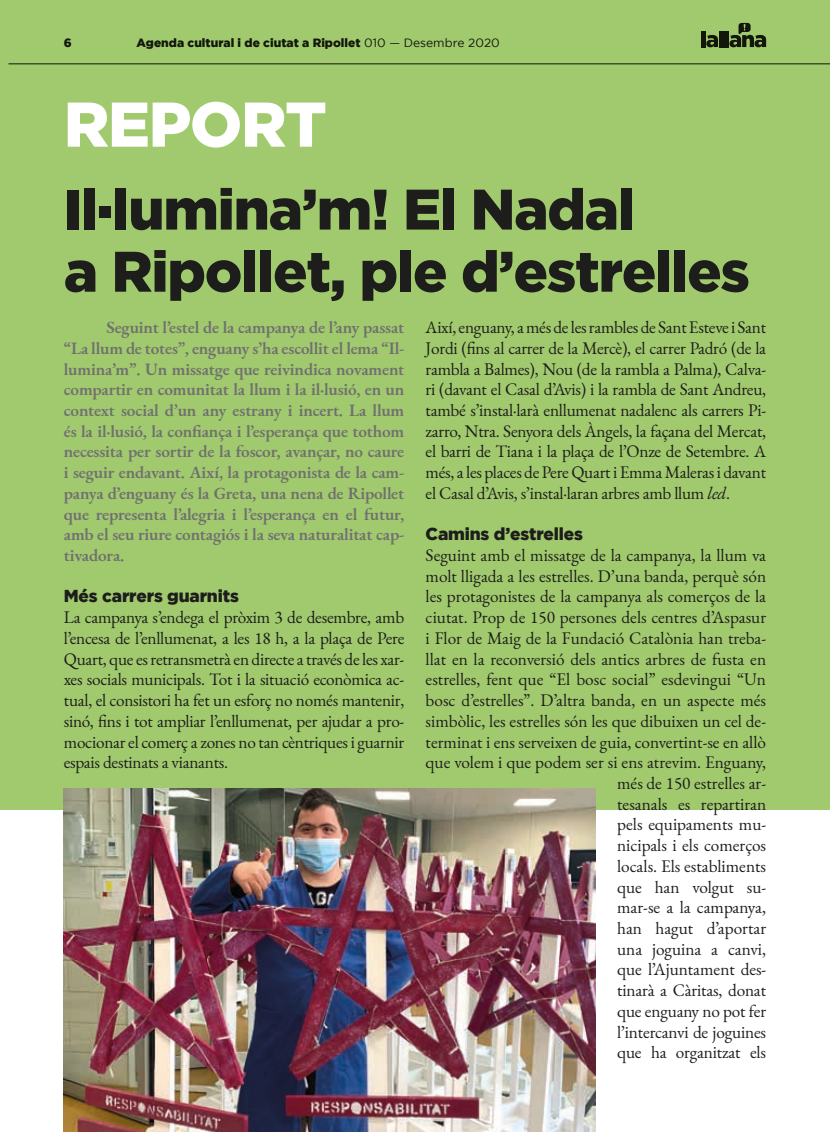
<style>
.page{position:relative;width:830px;height:1132px;background:#fff}
.page>*{position:absolute;margin:0;border:0;box-sizing:border-box;transform-origin:0 0}
.t1{font:900 63px "Gotham";letter-spacing:-.02em;color:#fff}
.t2{font:900 57px/62.1px "Gotham";letter-spacing:-.02em;color:#1d1d1b}
.t3{font:17.25px/20.7px "EB Garamond";color:#1d1d1b;text-align:justify}
.t4{font:600 17.25px/20.7px "EB Garamond";letter-spacing:-.01em;color:#70706f;text-align:justify}
.t5{font:900 17.25px "Gotham";letter-spacing:-.01em;color:#1d1d1b}
.t6{font:900 12px "Gotham";color:#1d1d1b}
.s1{font-weight:400}
.s2{font-style:italic}
</style>
<div class="page">
<div style="left:0;top:0;width:829px;height:809px;background:#a1ca6e"></div>
<img style="left:64px;top:788px;width:531px;height:343px">
<p class="t6" style="left:64px;top:36px;width:9px">6</p>
<p class="t6" style="left:136px;top:36px;width:365px">Agenda cultural i de ciutat a Ripollet <span class="s1">010 — Desembre 2020</span></p>
<h1 class="t1" style="left:64px;top:88px;width:264px">REPORT</h1>
<h2 class="t2" style="left:64px;top:177px;width:687px">Il·lumina’m! El Nadal<br>a Ripollet, ple d’estrelles</h2>
<p class="t4" style="left:64px;top:317px;width:342px;text-indent:43px">Seguint l’estel de la campanya de l’any passat “La llum de totes”, enguany s’ha escollit el lema “Il· lumina’m”. Un missatge que reivindica novament compartir en comunitat la llum i la il·lusió, en un context social d’un any estrany i incert. La llum és la il·lusió, la confiança i l’esperança que tothom necessita per sortir de la foscor, avançar, no caure i seguir endavant. Així, la protagonista de la cam· panya d’enguany és la Greta, una nena de Ripollet que representa l’alegria i l’esperança en el futur, amb el seu riure contagiós i la seva naturalitat cap· tivadora.</p>
<p class="t5" style="left:64px;top:586px;width:176px">Més carrers guarnits</p>
<p class="t3" style="left:64px;top:607px;width:342px">La campanya s’endega el pròxim 3 de desembre, amb l’encesa de l’enllumenat, a les 18 h, a la plaça de Pere Quart, que es retransmetrà en directe a través de les xar&shy;xes socials municipals. Tot i la situació econòmica ac&shy;tual, el consistori ha fet un esforç no només mantenir, sinó, fins i tot ampliar l’enllumenat, per ajudar a pro&shy;mocionar el comerç a zones no tan cèntriques i guarnir espais destinats a vianants.</p>
<p class="t3" style="left:425px;top:317px;width:342px">Així, enguany, a més de les rambles de Sant Esteve i Sant Jordi (fins al carrer de la Mercè), el carrer Padró (de la rambla a Balmes), Nou (de la rambla a Palma), Calva&shy;ri (davant el Casal d’Avis) i la rambla de Sant Andreu, també s’instal·larà enllumenat nadalenc als carrers Pi&shy;zarro, Ntra. Senyora dels Àngels, la façana del Mercat, el barri de Tiana i la plaça de l’Onze de Setembre. A més, a les places de Pere Quart i Emma Maleras i davant el Casal d’Avis, s’instal·laran arbres amb llum <span class="s2">led</span>.</p>
<p class="t5" style="left:425px;top:524px;width:159px">Camins d’estrelles</p>
<p class="t3" style="left:425px;top:545px;width:342px;text-align:right">Seguint amb el missatge de la campanya, la llum va molt lligada a les estrelles. D’una banda, perquè són les protagonistes de la campanya als comerços de la ciutat. Prop de 150 persones dels centres d’Aspasur i Flor de Maig de la Fundació Catalònia han treba&shy;llat en la reconversió dels antics arbres de fusta en estrelles, fent que “El bosc social” esdevingui “Un bosc d’estrelles”. D’altra banda, en un aspecte més simbòlic, les estrelles són les que dibuixen un cel de&shy;terminat i ens serveixen de guia, convertint-se en allò que volem i que podem ser si ens atrevim. Enguany, més de 150 estrelles ar-<br>tesanals es repartiran<br>pels equipaments mu-<br>nicipals i els comerços<br>locals. Els establiments<br>que han volgut su-<br>mar-se a la campanya,<br>han hagut d’aportar<br>una joguina a canvi,<br>que l’Ajuntament des-<br>tinarà a Càritas, donat<br>que enguany no pot fer<br>l’intercanvi de joguines<br>que ha organitzat els</p>
</div>
